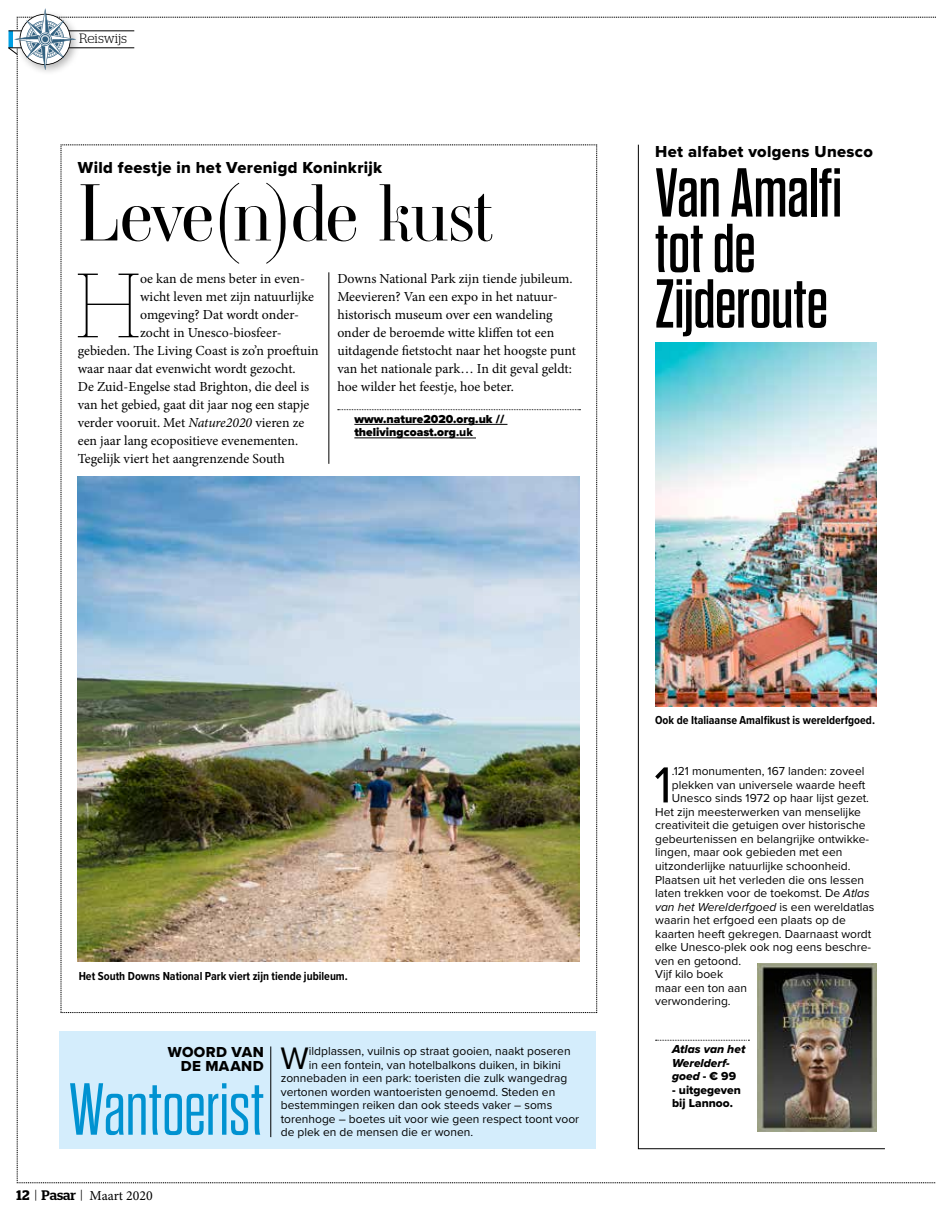
<style>
.page{position:relative;width:936px;height:1217px;background:#fff}
.page>*{position:absolute;margin:0;border:0;box-sizing:border-box;transform-origin:0 0}
.t1{font:100 90.9px "Stag";color:#000}
.t2{font:300 79.5px "Ambroise Std";letter-spacing:-.02em;color:#000}
.t3{font:300 73.5px "Dharma Gothic E";letter-spacing:-.01em;color:#0092d1}
.t4{font:69px/55.5px "Dharma Gothic E";letter-spacing:-.01em;color:#000}
.t5{font:52.5px "Proxima Nova";color:#000}
.t6{font:16.5px "Proxima Nova Extrabld";letter-spacing:.02em;color:#000}
.t7{font:15px/13.5px "Proxima Nova Extrabld";letter-spacing:.03em;color:#000}
.t8{font:13.8px/18px "Minion Pro";color:#000}
.t9{font:300 13.5px "Stag";color:#000}
.t10{font:12px "Proxima Nova";color:#000}
.t11{font:700 12px "Proxima Nova Cond";color:#000}
.t12{font:900 12px/13.5px "Proxima Nova";color:#000}
.t13{font:italic 12px "Proxima Nova";color:#000}
.t14{font:12px/13.5px "Proxima Nova Extrabld It";color:#000}
.t15{font:12px/13.5px "Proxima Nova Extrabld";color:#000}
.s1{font-family:"Proxima Nova Extrabld";font-weight:400}
.s2{font-style:italic}
.s3{font-family:"Stag";font-weight:600}
.s4{font-family:"Stag";font-weight:300}
.s5{font-family:"Stag";font-weight:500}
.s6{font-style:normal}
.s7{font-family:"Proxima Nova Extrabld"}
</style>
<div class="page">
<img style="left:8px;top:9px;width:927px;height:1174px">
<hr style="left:328px;top:272px;width:1px;height:191px;background:#000">
<hr style="left:270px;top:1046px;width:1px;height:90px;background:#000">
<img style="left:757px;top:962px;width:119px;height:169px">
<p class="t9" style="left:79px;top:31px;width:49px">Reiswijs</p>
<h3 class="t6" style="left:78px;top:155px;width:306px">Wild feestje in het Verenigd Koninkrijk</h3>
<h2 class="t2" style="left:78px;top:161px;width:417px">Leve(n)de kust</h2>
<h1 class="t1" style="left:76px;top:255px;width:65px">H</h1>
<p class="t8" style="left:140px;top:270px;width:166px">oe kan de mens beter in even-</p>
<p class="t8" style="left:337px;top:270px;width:240px">Downs National Park zijn tiende jubileum.<br>Meevieren? Van een expo in het natuur&shy;historisch museum over een wandeling onder de beroemde witte kliffen tot een uitdagende fietstocht naar het hoogste punt van het nationale park… In dit geval geldt: hoe wilder het feestje, hoe beter.</p>
<p class="t12" style="left:354px;top:412px;width:151px">www.nature2020.org.uk // thelivingcoast.org<span class="s1">.uk</span></p>
<p class="t8" style="left:140px;top:288px;width:175px">wicht leven met zijn natuurlijke</p>
<p class="t8" style="left:140px;top:306px;width:160px">omgeving? Dat wordt onder-</p>
<p class="t8" style="left:140px;top:324px;width:143px">zocht in Unesco-biosfeer-</p>
<p class="t8" style="left:78px;top:342px;width:242px">gebieden. The Living Coast is zo’n proeftuin</p>
<p class="t8" style="left:78px;top:360px;width:219px">waar naar dat evenwicht wordt gezocht.</p>
<p class="t8" style="left:78px;top:378px;width:233px">De Zuid-Engelse stad Brighton, die deel is</p>
<p class="t8" style="left:78px;top:396px;width:233px">van het gebied, gaat dit jaar nog een stapje</p>
<p class="t8" style="left:78px;top:414px;width:228px">verder vooruit. Met <span class="s2">Nature2020</span> vieren ze</p>
<p class="t8" style="left:78px;top:432px;width:222px">een jaar lang ecopositieve evenementen.</p>
<p class="t8" style="left:78px;top:450px;width:209px">Tegelijk viert het aangrenzende South</p>
<h3 class="t6" style="left:655px;top:139px;width:219px">Het alfabet volgens Unesco</h3>
<h3 class="t4" style="left:655px;top:166px;width:189px">Van Amalfi tot de<br>Zijderoute</h3>
<p class="t11" style="left:79px;top:966px;width:271px">Het South Downs National Park viert zijn tiende jubileum.</p>
<p class="t7" style="left:181px;top:1045px;width:130px;text-indent:-13px">WOORD VAN<br>DE MAAND <sup>W</sup></p>
<p class="t10" style="left:309px;top:1041px;width:263px">ildplassen, vuilnis op straat gooien, naakt poseren</p>
<p class="t10" style="left:309px;top:1055px;width:253px">in een fontein, van hotelbalkons duiken, in bikini</p>
<p class="t10" style="left:281px;top:1068px;width:288px">zonnebaden in een park: toeristen die zulk wangedrag</p>
<p class="t10" style="left:281px;top:1082px;width:276px">vertonen worden wantoeristen genoemd. Steden en</p>
<p class="t10" style="left:281px;top:1095px;width:273px">bestemmingen reiken dan ook steeds vaker – soms</p>
<p class="t10" style="left:281px;top:1109px;width:300px">torenhoge – boetes uit voor wie geen respect toont voor</p>
<p class="t10" style="left:281px;top:1122px;width:194px">de plek en de mensen die er wonen.</p>
<h3 class="t3" style="left:69px;top:1072px;width:196px">Wantoerist</h3>
<p class="t8" style="left:17px;top:1186px;width:138px"><span class="s3">12</span> <span class="s4">|</span> <span class="s5">Pasar</span> <span class="s4">|</span> Maart 2020</p>
<p class="t11" style="left:655px;top:711px;width:221px">Ook de Italiaanse Amalfikust is werelderfgoed.</p>
<h3 class="t5" style="left:654px;top:745px;width:19px">1</h3>
<p class="t10" style="left:671px;top:762px;width:194px">.121 monumenten, 167 landen: zoveel</p>
<p class="t10" style="left:671px;top:775px;width:195px">plekken van universele waarde heeft</p>
<p class="t10" style="left:671px;top:789px;width:199px">Unesco sinds 1972 op haar lijst gezet.</p>
<p class="t10" style="left:655px;top:802px;width:207px">Het zijn meesterwerken van menselijke</p>
<p class="t10" style="left:655px;top:816px;width:212px">creativiteit die getuigen over historische</p>
<p class="t10" style="left:655px;top:829px;width:215px">gebeurtenissen en belangrijke ontwikke-</p>
<p class="t10" style="left:655px;top:843px;width:189px">lingen, maar ook gebieden met een</p>
<p class="t10" style="left:655px;top:856px;width:197px">uitzonderlijke natuurlijke schoonheid.</p>
<p class="t10" style="left:655px;top:870px;width:210px">Plaatsen uit het verleden die ons lessen</p>
<p class="t10" style="left:655px;top:883px;width:216px">laten trekken voor de toekomst. De <span class="s2">Atlas</span></p>
<p class="t13" style="left:655px;top:897px;width:221px">van het Werelderfgoed <span class="s6">is een wereldatlas</span></p>
<p class="t10" style="left:655px;top:910px;width:192px">waarin het erfgoed een plaats op de</p>
<p class="t10" style="left:655px;top:924px;width:218px">kaarten heeft gekregen. Daarnaast wordt</p>
<p class="t10" style="left:655px;top:937px;width:217px">elke Unesco-plek ook nog eens beschre-</p>
<p class="t10" style="left:655px;top:951px;width:87px">ven en getoond.</p>
<p class="t10" style="left:655px;top:964px;width:70px">Vijf kilo boek</p>
<p class="t10" style="left:655px;top:978px;width:93px">maar een ton aan</p>
<p class="t10" style="left:655px;top:991px;width:77px">verwondering.</p>
<p class="t14" style="left:672px;top:1042px;width:75px">Atlas van het<br>Werelderf&shy;goed <span class="s7">- € 99</span></p>
<p class="t15" style="left:672px;top:1082px;width:70px">- uitgegeven bij Lannoo.</p>
</div>
